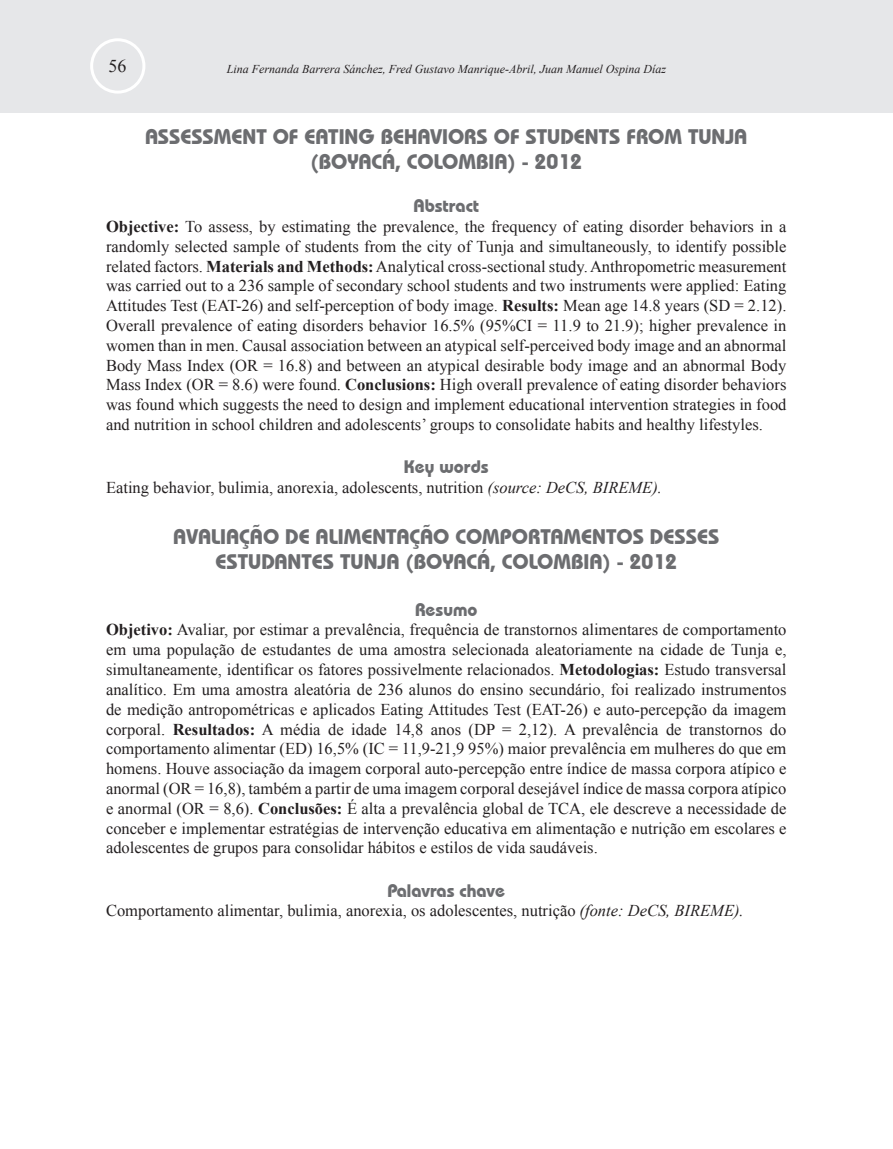
<style>
.page{position:relative;width:893px;height:1149px;background:#fff}
.page>*{position:absolute;margin:0;border:0;box-sizing:border-box;transform-origin:0 0}
.t1{font:700 21px/25.2px "Bauhaus IT Cby BT";color:#6c6d70;text-align:center}
.t2{font:700 18px "Bauhaus IT Cby BT";color:#6c6d70}
.t3{font:18px "Times New Roman";color:#231f20}
.t4{font:16.5px/19.8px "Times New Roman";color:#231f20;text-align:justify}
.t5{font:italic 12px "Times New Roman";color:#231f20}
.s1{font-weight:700}
.s2{font-style:italic}
</style>
<div class="page">
<div style="left:0;top:0;width:893px;height:113px;background:#e6e7e9"></div>
<div style="left:90px;top:38px;width:55px;height:56px;border:3px solid #fff;border-radius:50%"></div>
<p class="t3" style="left:109px;top:54px;width:19px">56</p>
<p class="t5" style="left:227px;top:61px;width:441px">Lina Fernanda Barrera Sánchez, Fred Gustavo Manrique-Abril, Juan Manuel Ospina Díaz</p>
<p class="t1" style="left:145px;top:123px;width:604px">ASSESSMENT OF EATING BEHAVIORS OF STUDENTS FROM TUNJA (BOYACÁ, COLOMBIA) - 2012</p>
<p class="t2" style="left:413px;top:195px;width:67px">Abstract</p>
<p class="t4" style="left:106px;top:216px;width:682px"><span class="s1">Objective:</span> To assess, by estimating the prevalence, the frequency of eating disorder behaviors in a randomly selected sample of students from the city of Tunja and simultaneously, to identify possible related factors. <span class="s1">Materials and Methods:</span> Analytical cross-sectional study. Anthropometric measurement was carried out to a 236 sample of secondary school students and two instruments were applied: Eating Attitudes Test (EAT-26) and self-perception of body image. <span class="s1">Results:</span> Mean age 14.8 years (SD = 2.12).<br>Overall prevalence of eating disorders behavior 16.5% (95%CI = 11.9 to 21.9); higher prevalence in women than in men. Causal association between an atypical self-perceived body image and an abnormal Body Mass Index (OR = 16.8) and between an atypical desirable body image and an abnormal Body Mass Index (OR = 8.6) were found. <span class="s1">Conclusions:</span> High overall prevalence of eating disorder behaviors was found which suggests the need to design and implement educational intervention strategies in food and nutrition in school children and adolescents’ groups to consolidate habits and healthy lifestyles.</p>
<p class="t2" style="left:404px;top:456px;width:86px">Key words</p>
<p class="t4" style="left:106px;top:477px;width:557px">Eating behavior, bulimia, anorexia, adolescents, nutrition <span class="s2">(source: DeCS, BIREME).</span></p>
<p class="t1" style="left:173px;top:523px;width:547px">AVALIAÇÃO DE ALIMENTAÇÃO COMPORTAMENTOS DESSES<br>ESTUDANTES TUNJA (BOYACÁ, COLOMBIA) - 2012</p>
<p class="t2" style="left:415px;top:598px;width:64px">Resumo</p>
<p class="t4" style="left:106px;top:619px;width:682px"><span class="s1">Objetivo:</span> Avaliar, por estimar a prevalência, frequência de transtornos alimentares de comportamento em uma população de estudantes de uma amostra selecionada aleatoriamente na cidade de Tunja e, simultaneamente, identificar os fatores possivelmente relacionados. <span class="s1">Metodologias:</span> Estudo transversal analítico. Em uma amostra aleatória de 236 alunos do ensino secundário, foi realizado instrumentos de medição antropométricas e aplicados Eating Attitudes Test (EAT-26) e auto-percepção da imagem corporal. <span class="s1">Resultados:</span> A média de idade 14,8 anos (DP = 2,12). A prevalência de transtornos do comportamento alimentar (ED) 16,5% (IC = 11,9-21,9 95%) maior prevalência em mulheres do que em homens. Houve associação da imagem corporal auto-percepção entre índice de massa corpora atípico e anormal (OR = 16,8), também a partir de uma imagem corporal desejável índice de massa corpora atípico e anormal (OR = 8,6). <span class="s1">Conclusões:</span> É alta a prevalência global de TCA, ele descreve a necessidade de conceber e implementar estratégias de intervenção educativa em alimentação e nutrição em escolares e adolescentes de grupos para consolidar hábitos e estilos de vida saudáveis.</p>
<p class="t2" style="left:387px;top:879px;width:119px">Palavras chave</p>
<p class="t4" style="left:106px;top:900px;width:639px">Comportamento alimentar, bulimia, anorexia, os adolescentes, nutrição <span class="s2">(fonte: DeCS, BIREME).</span></p>
</div>
